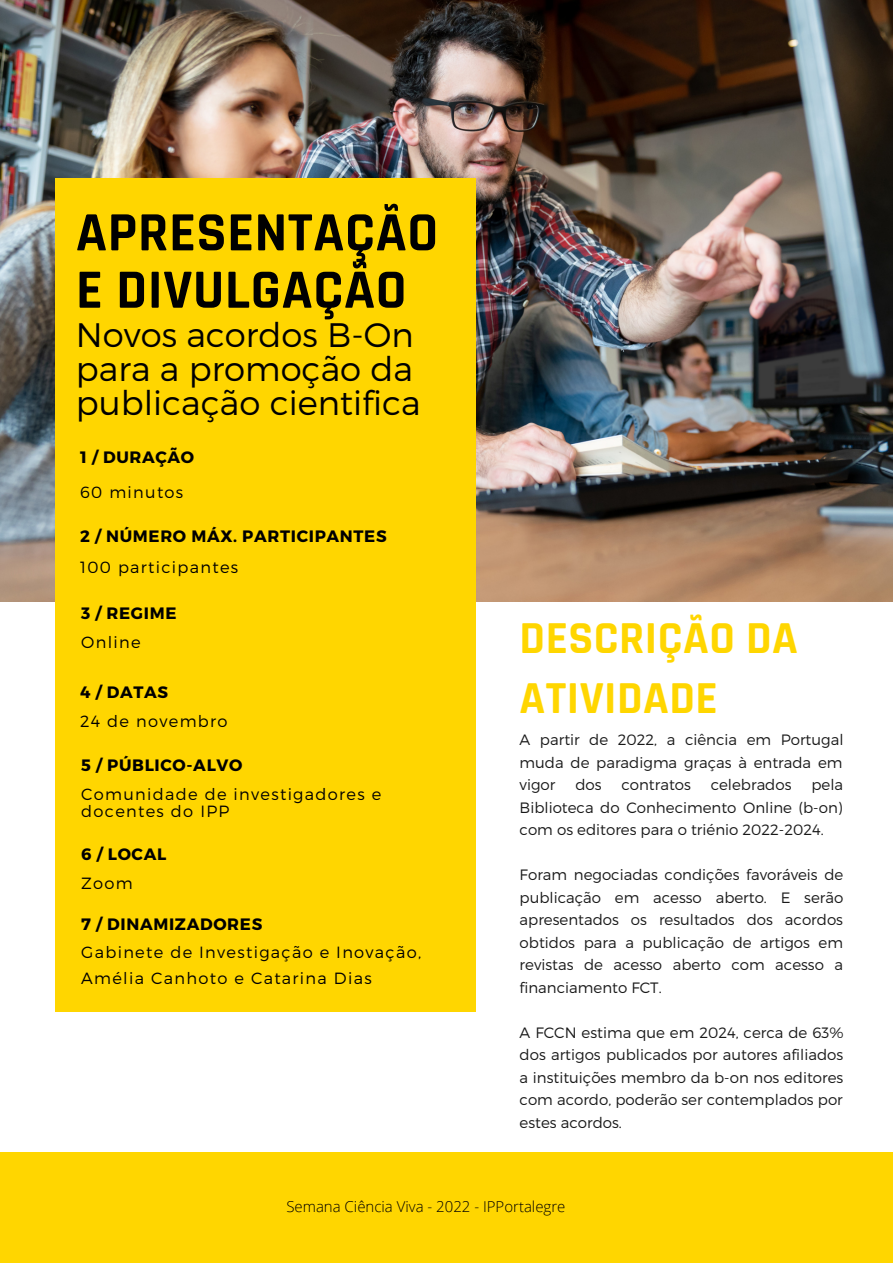
<style>
.page{position:relative;width:893px;height:1264px;background:#fff}
.page>*{position:absolute;margin:0;border:0;box-sizing:border-box;transform-origin:0 0}
.t1{font:700 55.95px/57.3px "Rajdhani";letter-spacing:.01em;color:#000}
.t2{font:700 46.35px/59.6px "Rajdhani";letter-spacing:.01em;color:#ffd600}
.t3{font:300 33.9px/33.8px "Montserrat";color:#000}
.t4{font:700 16.5px "Montserrat";letter-spacing:.04em;color:#000}
.t5{font:300 16.2px/25.8px "Montserrat";letter-spacing:.08em;color:#000}
.t6{font:300 15px/22.5px "Montserrat";color:#191919;text-align:justify}
.t7{font:300 15px "Open Sans";color:#000}
</style>
<div class="page">
<div style="left:0;top:1152px;width:892px;height:110px;background:#ffd600"></div>
<img style="left:0;top:0;width:892px;height:601px">
<div style="left:55px;top:178px;width:420px;height:833px;background:#ffd600"></div>
<h1 class="t1" style="left:76px;top:205px;width:364px">APRESENTAÇÃO<br>E DIVULGAÇÃO</h1>
<h3 class="t3" style="left:76px;top:316px;width:346px">Novos acordos B-On para a promoção da publicação cientifica</h3>
<p class="t4" style="left:80px;top:446px;width:115px">1 / DURAÇÃO</p>
<p class="t5" style="left:80px;top:479px;width:105px">60 minutos</p>
<p class="t4" style="left:80px;top:525px;width:308px">2 / NÚMERO MÁX. PARTICIPANTES</p>
<p class="t5" style="left:80px;top:553px;width:159px">100 participantes</p>
<p class="t4" style="left:81px;top:602px;width:97px">3 / REGIME</p>
<p class="t5" style="left:81px;top:628px;width:61px">Online</p>
<p class="t4" style="left:80px;top:681px;width:89px">4 / DATAS</p>
<p class="t5" style="left:80px;top:707px;width:149px">24 de novembro</p>
<p class="t4" style="left:81px;top:754px;width:163px">5 / PÚBLICO-ALVO</p>
<p class="t5" style="left:81px;top:784px;width:301px;line-height:16.8px">Comunidade de investigadores e docentes do IPP</p>
<p class="t4" style="left:81px;top:843px;width:86px">6 / LOCAL</p>
<p class="t5" style="left:81px;top:869px;width:53px">Zoom</p>
<p class="t4" style="left:81px;top:912px;width:182px">7 / DINAMIZADORES</p>
<p class="t5" style="left:81px;top:938px;width:341px">Gabinete de Investigação e Inovação,<br>Amélia Canhoto e Catarina Dias</p>
<h2 class="t2" style="left:519px;top:610px;width:280px">DESCRIÇÃO DA<br>ATIVIDADE</h2>
<p class="t6" style="left:519px;top:728px;width:325px">A partir de 2022, a ciência em Portugal muda de paradigma graças à entrada em vigor</p>
<p class="t6" style="left:519px;top:773px;width:325px;text-indent:292px">pela Biblioteca do Conhecimento Online (b-on) com os editores para o triénio 2022-2024.</p>
<p class="t6" style="left:519px;top:862px;width:325px">Foram negociadas condições favoráveis de publicação em acesso aberto. E serão apresentados os resultados dos acordos obtidos para a publicação de artigos em revistas de acesso aberto com acesso a financiamento FCT.</p>
<p class="t6" style="left:519px;top:1020px;width:325px">A FCCN estima que em 2024, cerca de 63% dos artigos publicados por autores afiliados a instituições membro da b-on nos editores com acordo, poderão ser contemplados por estes acordos.</p>
<p class="t6" style="left:575px;top:773px;width:28px">dos</p>
<p class="t6" style="left:621px;top:773px;width:71px">contratos</p>
<p class="t6" style="left:710px;top:773px;width:82px">celebrados</p>
<p class="t7" style="left:286px;top:1196px;width:280px">Semana Ciência Viva - 2022 - IPPortalegre</p>
</div>
